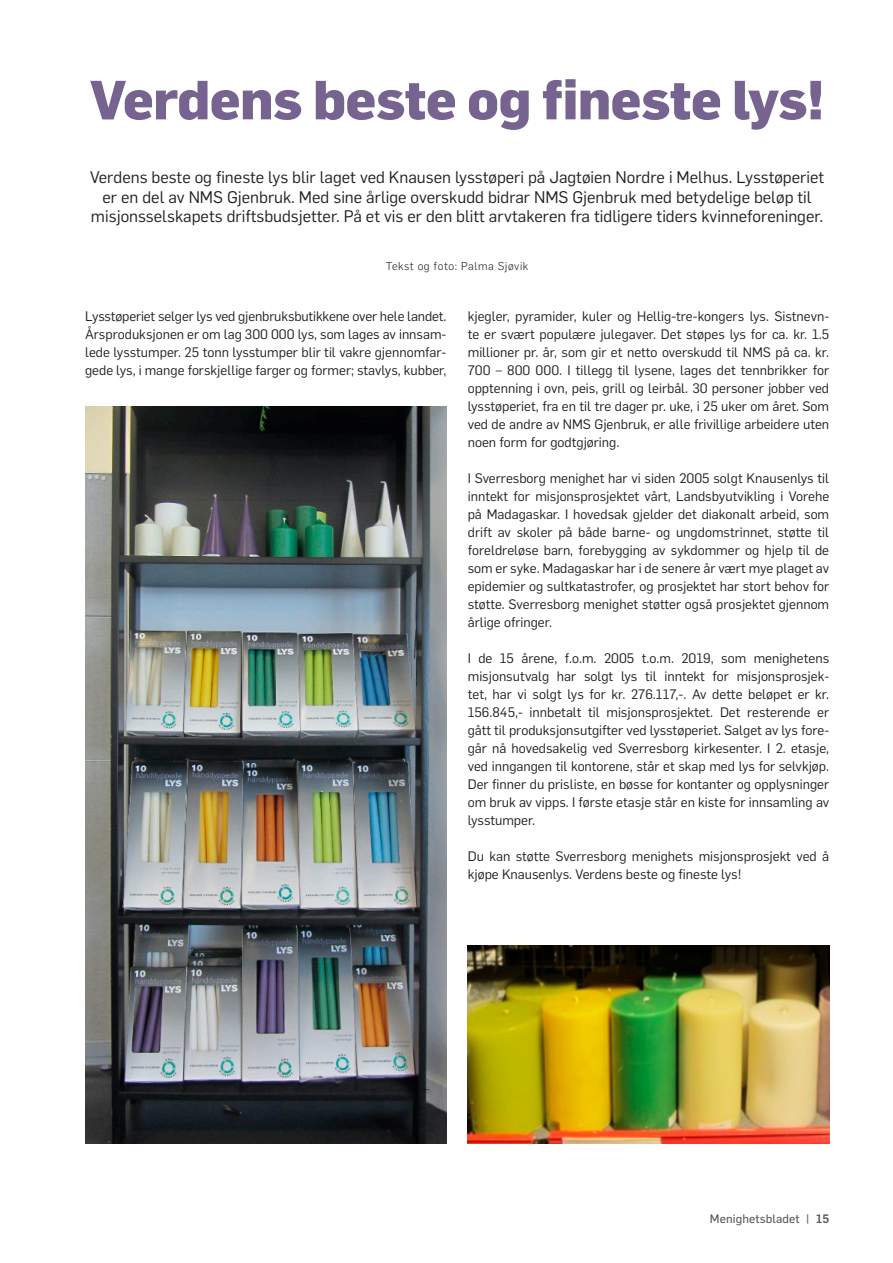
<style>
.page{position:relative;width:893px;height:1263px;background:#fff}
.page>*{position:absolute;margin:0;border:0;box-sizing:border-box;transform-origin:0 0}
.t1{font:800 54px "Flama";letter-spacing:-.01em;color:#766390}
.t2{font:16.5px/19.5px "Flama";color:#231f20;text-align:center}
.t3{font:13.5px/18px "Flama";color:#231f20;text-align:justify}
.t4{font:12px "Flama Basic";letter-spacing:.01em;color:#57585a}
.t5{font:300 11.25px "Flama";letter-spacing:.05em;color:#231f20}
.s1{font-family:"Flama";font-weight:500}
</style>
<div class="page">
<img style="left:85px;top:407px;width:361px;height:736px">
<img style="left:468px;top:945px;width:361px;height:198px">
<h1 class="t1" style="left:90px;top:61px;width:736px">Verdens beste og fineste lys!</h1>
<p class="t2" style="left:90px;top:166px;width:736px">Verdens beste og fineste lys blir laget ved Knausen lysstøperi på Jagtøien Nordre i Melhus. Lysstøperiet er en del av NMS Gjenbruk. Med sine årlige overskudd bidrar NMS Gjenbruk med betydelige beløp til misjonsselskapets driftsbudsjetter. På et vis er den blitt arvtakeren fra tidligere tiders kvinneforeninger.</p>
<p class="t5" style="left:386px;top:259px;width:144px">Tekst og foto: Palma Sjøvik</p>
<p class="t3" style="left:85px;top:306px;width:363px">Lysstøperiet selger lys ved gjenbruksbutikkene over hele landet.<br>Årsproduksjonen er om lag 300 000 lys, som lages av innsam&shy;lede lysstumper. 25 tonn lysstumper blir til vakre gjennomfar&shy;gede lys, i mange forskjellige farger og former; stavlys, kubber,</p>
<p class="t3" style="left:468px;top:306px;width:363px">kjegler, pyramider, kuler og Hellig-tre-kongers lys. Sistnevn&shy;te er svært populære julegaver. Det støpes lys for ca. kr. 1.5 millioner pr. år, som gir et netto overskudd til NMS på ca. kr.<br>700 – 800 000. I tillegg til lysene, lages det tennbrikker for opptenning i ovn, peis, grill og leirbål. 30 personer jobber ved lysstøperiet, fra en til tre dager pr. uke, i 25 uker om året. Som ved de andre av NMS Gjenbruk, er alle frivillige arbeidere uten noen form for godtgjøring.</p>
<p class="t3" style="left:468px;top:468px;width:363px">I Sverresborg menighet har vi siden 2005 solgt Knausenlys til inntekt for misjonsprosjektet vårt, Landsbyutvikling i Vorehe på Madagaskar. I hovedsak gjelder det diakonalt arbeid, som drift av skoler på både barne- og ungdomstrinnet, støtte til foreldreløse barn, forebygging av sykdommer og hjelp til de som er syke. Madagaskar har i de senere år vært mye plaget av epidemier og sultkatastrofer, og prosjektet har stort behov for støtte. Sverresborg menighet støtter også prosjektet gjennom årlige ofringer.</p>
<p class="t3" style="left:468px;top:648px;width:363px">I de 15 årene, f.o.m. 2005 t.o.m. 2019, som menighetens misjonsutvalg har solgt lys til inntekt for misjonsprosjek&shy;tet, har vi solgt lys for kr. 276.117,-. Av dette beløpet er kr.<br>156.845,- innbetalt til misjonsprosjektet. Det resterende er gått til produksjonsutgifter ved lysstøperiet. Salget av lys fore&shy;går nå hovedsakelig ved Sverresborg kirkesenter. I 2. etasje, ved inngangen til kontorene, står et skap med lys for selvkjøp.<br>Der finner du prisliste, en bøsse for kontanter og opplysninger om bruk av vipps. I første etasje står en kiste for innsamling av lysstumper.</p>
<p class="t3" style="left:468px;top:846px;width:363px">Du kan støtte Sverresborg menighets misjonsprosjekt ved å kjøpe Knausenlys. Verdens beste og fineste lys!</p>
<p class="t4" style="left:710px;top:1211px;width:121px">Menighetsbladet | <span class="s1">15</span></p>
</div>
